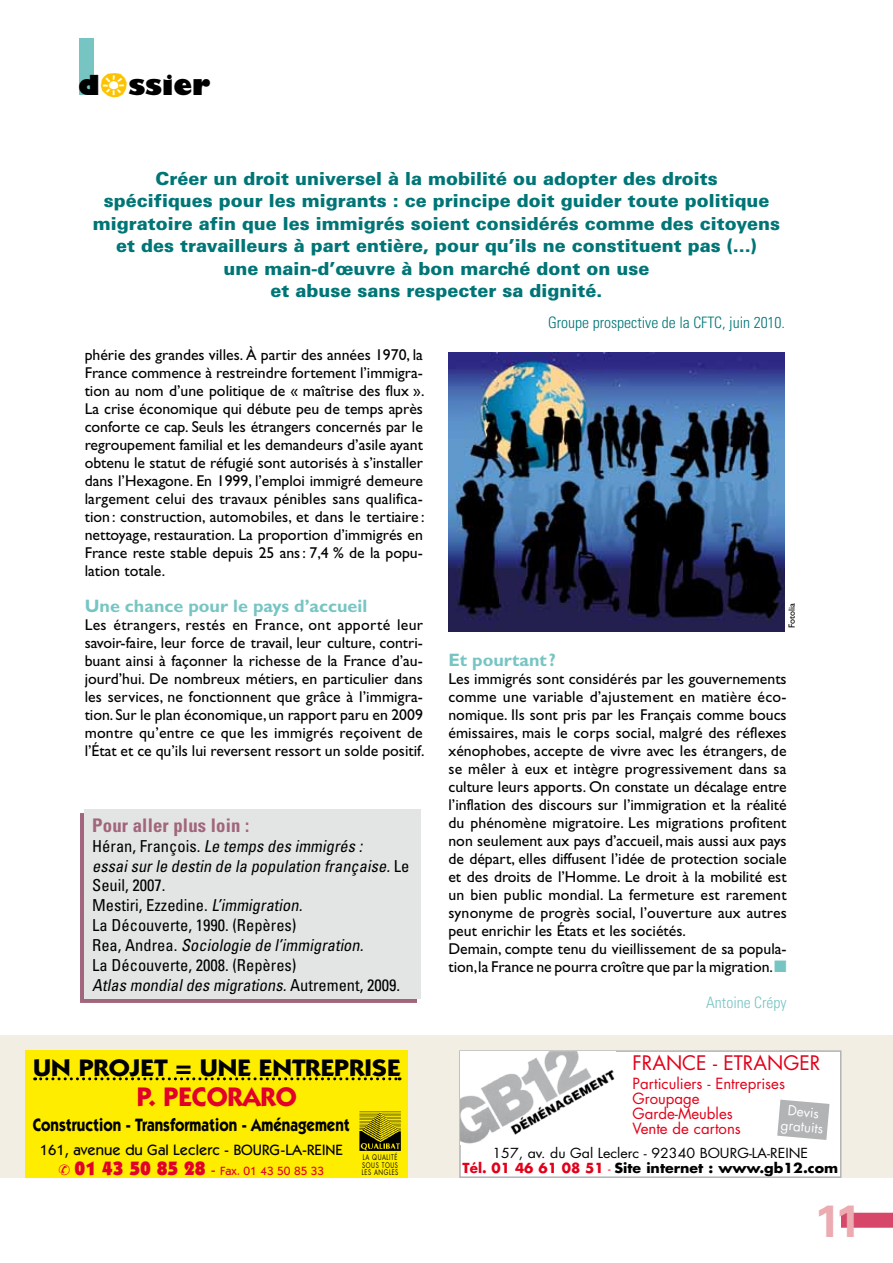
<style>
.page{position:relative;width:893px;height:1263px;background:#fff}
.page>*{position:absolute;margin:0;border:0;box-sizing:border-box;transform-origin:0 0}
.t1{font:700 45px "Univers";color:#ebabb1}
.t2{font:700 27px "Itc Kabel";color:#e2002a}
.t3{font:800 27px "Gill Sans";color:#000}
.t4{font:700 24px "Itc Kabel";color:#000;scale:1.13 1}
.t5{font:19.5px "Futura";color:#e2001a}
.t6{font:700 condensed 18.75px "Univers";letter-spacing:.01em;color:#a1657c}
.t7{font:900 18px/22.5px "Univers";color:#007576;text-align:center}
.t8{font:700 18px "Gill Sans";color:#77c5c3}
.t9{font:700 18px "Itc Kabel";color:#000;scale:.85 1}
.t10{font:condensed 16.5px/19.8px "Univers";color:#000}
.t11{font:15.75px/18px "Gill Sans";color:#000;text-align:justify}
.t12{font:300 condensed 15.75px "Univers";color:#007576}
.t13{font:300 condensed 15.75px "Univers";color:#77c5c3}
.t14{font:15px/15px "Futura";color:#e2001a}
.t15{font:500 15px "Itc Kabel";color:#000}
.t16{font:13.5px/14.7px "Futura";color:#000;text-align:center;scale:1.05 1}
.t17{font:13.5px/15px "Futura";color:#fff;text-align:center}
.t18{font:500 12px "Itc Kabel";color:#e2002a}
.t19{font:9px "Gill Sans";color:#000}
.t20{font:7.5px/7.5px "Futura";letter-spacing:.1em;color:#000;scale:.75 1}
.s1{font-family:"Ale Signs Black LL";font-weight:400;font-size:45px;color:#fcc400}
.s2{font-style:italic}
.s3{color:#77c5c3}
.s4{font-weight:900;font-size:19.5px}
.s5{font-size:15px}
.s6{font-weight:700;color:#e2001a}
.s7{font-size:12px;color:#e2001a}
.s8{font-weight:700}
</style>
<div class="page">
<div style="left:841px;top:1213px;width:52px;height:15px;background:#d64769"></div>
<div style="left:0;top:1036px;width:893px;height:142px;background:#f3eee3"></div>
<div style="left:26px;top:1050px;width:382px;height:128px;background:#ffed00"></div>
<svg style="left:35px;top:1077px;width:365px;height:3px"></svg>
<img style="left:359px;top:1111px;width:43px;height:40px">
<div style="left:460px;top:1051px;width:381px;height:126px;background:#fff"></div>
<div style="left:459px;top:1050px;width:382px;height:128px;border:2px solid #b1b3b4"></div>
<svg style="left:777px;top:1100px;width:52px;height:40px"></svg>
<img style="left:461px;top:1052px;width:154px;height:92px">
<div style="left:79px;top:38px;width:15px;height:57px;background:#77c5c3"></div>
<div style="left:80px;top:813px;width:337px;height:190px;background:#a1657c"></div>
<div style="left:85px;top:809px;width:336px;height:190px;background:#e3e4e4"></div>
<img style="left:449px;top:352px;width:336px;height:279px">
<h2 class="t3" style="left:78px;top:68px;width:134px">d<span class="s1">o</span>ssier</h2>
<p class="t7" style="left:93px;top:167px;width:689px">Créer un droit universel à la mobilité ou adopter des droits<br>spécifiques pour les migrants : ce principe doit guider toute politique migratoire afin que les immigrés soient considérés comme des citoyens et des travailleurs à part entière, pour qu’ils ne constituent pas (…)<br>une main-d’œuvre à bon marché dont on use<br>et abuse sans respecter sa dignité.</p>
<p class="t12" style="left:548px;top:313px;width:238px">Groupe prospective de la CFTC, juin 2010.</p>
<p class="t11" style="left:85px;top:346px;width:341px">phérie des grandes villes. À partir des années 1970, la France commence à restreindre fortement l’immigra&shy;tion au nom d’une politique de « maîtrise des flux ».<br>La crise économique qui débute peu de temps après conforte ce cap. Seuls les étrangers concernés par le regroupement familial et les demandeurs d’asile ayant obtenu le statut de réfugié sont autorisés à s’installer dans l’Hexagone. En 1999, l’emploi immigré demeure largement celui des travaux pénibles sans qualifica&shy;tion : construction, automobiles, et dans le tertiaire : nettoyage, restauration. La proportion d’immigrés en France reste stable depuis 25 ans: 7,4 % de la popu&shy;lation totale.</p>
<p class="t8" style="left:85px;top:595px;width:284px">Une chance pour le pays d’accueil</p>
<p class="t11" style="left:85px;top:616px;width:341px">Les étrangers, restés en France, ont apporté leur savoir-faire, leur force de travail, leur culture, contri&shy;buant ainsi à façonner la richesse de la France d’au&shy;jourd’hui. De nombreux métiers, en particulier dans les services, ne fonctionnent que grâce à l’immigra&shy;tion. Sur le plan économique, un rapport paru en 2009 montre qu’entre ce que les immigrés reçoivent de l’État et ce qu’ils lui reversent ressort un solde positif.</p>
<p class="t6" style="left:92px;top:814px;width:159px">Pour aller plus loin :</p>
<p class="t10" style="left:92px;top:836px;width:319px">H é ra n , Fra n ç o i s . <span class="s2">Le temps des immigrés : essaisurle destin de la population française.</span>L e Seuil, 2007.<br>Mestiri, Ezzedine. <span class="s2">L’immigration.<br></span>La Découverte, 1990. (Repères)<br>R e a , A n d r e a . <span class="s2">Sociologie de l’immigration.<br></span>La Découverte, 2008. (Repères)<br><span class="s2">Atlas mondialdes migrations.</span>A u t r e m e n t, 200 9 .</p>
<p class="t19" style="left:787px;top:628px;width:26px;rotate:-90deg">Fotolia</p>
<p class="t8" style="left:448px;top:649px;width:109px">Et pourtant ?</p>
<p class="t11" style="left:448px;top:670px;width:340px;text-align:left">Les immigrés sont considérés par les gouvernements comme une variable d’ajustement en matière éco&shy;nomique. Ils sont pris par les Français comme boucs émissaires, mais le corps social, malgré des réflexes xénophobes, accepte de vivre avec les étrangers, de se mêler à eux et intègre progressivement dans sa culture leurs apports. On constate un décalage entre l’inflation des discours sur l’immigration et la réalité du phénomène migratoire. Les migrations profitent non seulement aux pays d’accueil, mais aussi aux pays de départ, elles diffusent l’idée de protection sociale et des droits de l’Homme. Le droit à la mobilité est un bien public mondial. La fermeture est rarement synonyme de progrès social, l’ouverture aux autres peut enrichir les États et les sociétés.<br>Demain, compte tenu du vieillissement de sa popula&shy;tion, la France ne pourra croître que par la migration.<span class="s3">■</span></p>
<p class="t13" style="left:706px;top:993px;width:82px">Antoine Crépy</p>
<p class="t5" style="left:632px;top:1050px;width:189px">FRANCE - ETRANGER</p>
<p class="t14" style="left:632px;top:1076px;width:154px">Particuliers - Entreprises<br>Groupage<br>Garde-Meubles<br>Vente de cartons</p>
<h3 class="t4" style="left:33px;top:1053px;width:327px">UN PROJET = UNE ENTREPRISE</h3>
<h2 class="t2" style="left:137px;top:1080px;width:162px">P. PECORARO</h2>
<p class="t9" style="left:33px;top:1114px;width:375px">Construction - Transformation - Aménagement</p>
<p class="t15" style="left:40px;top:1141px;width:304px">161, avenue du Gal Leclerc - BOURG-LA-REINE</p>
<p class="t18" style="left:58px;top:1164px;width:267px">✆ <span class="s4">01 43 50 85 28</span> <span class="s5">-</span> Fax. 01 43 50 85 33</p>
<p class="t20" style="left:362px;top:1154px;width:50px">LA QUALITÉ<br>SOUS TOUS<br>LES ANGLES</p>
<p class="t16" style="left:463px;top:1146px;width:359px">157, av. du Gal Leclerc - 92340 BOURG-LA-REINE<br><span class="s6">Tél. 01 46 61 08 51</span> <span class="s7">-</span> <span class="s8">Site internet : www.gb12.com</span></p>
<p class="t17" style="left:783px;top:1102px;width:45px;rotate:5deg">D evis gratuits</p>
<h1 class="t1" style="left:815px;top:1194px;width:47px">11</h1>
</div>
